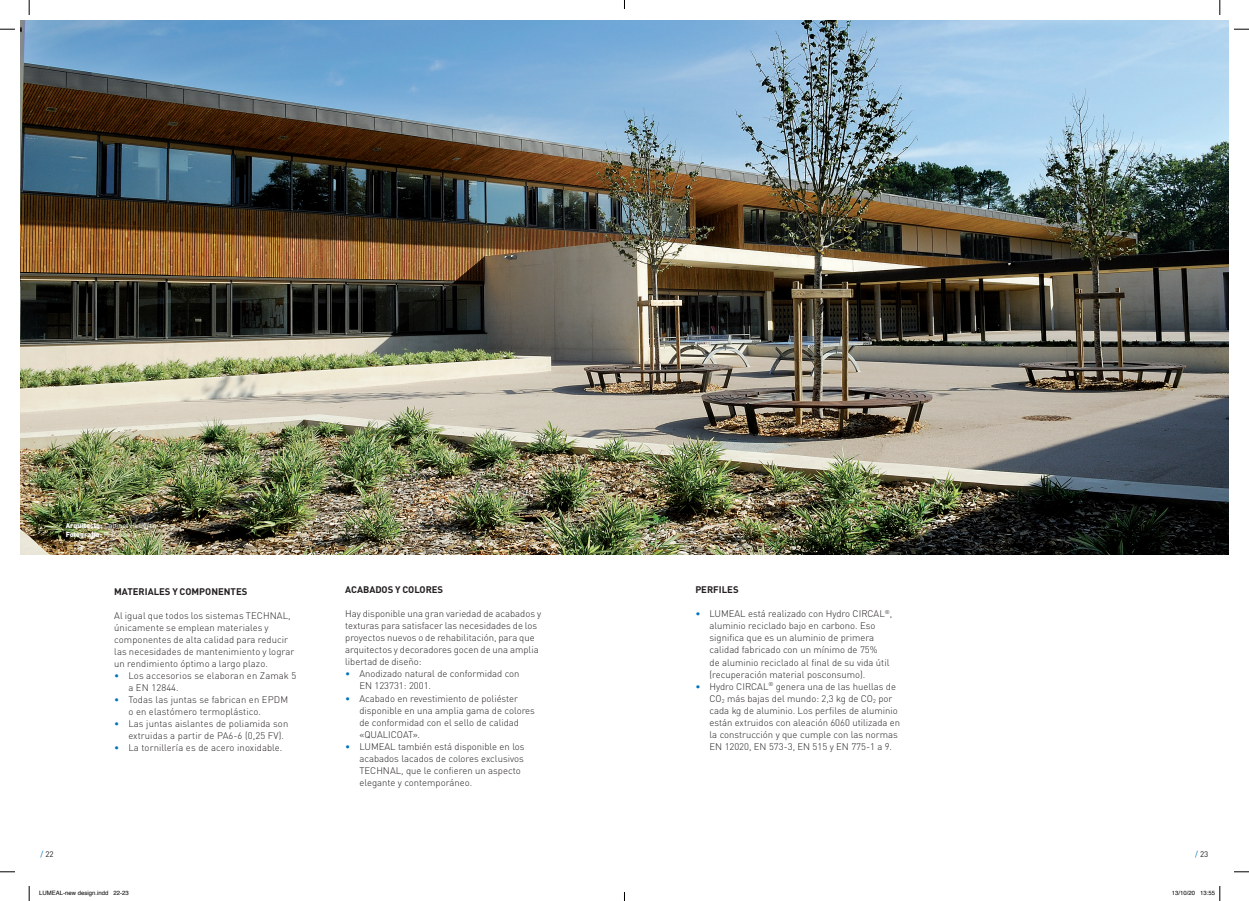
<style>
.page{position:relative;width:1249px;height:901px;background:#fff}
.page>*{position:absolute;margin:0;border:0;box-sizing:border-box;transform-origin:0 0}
.t1{font:300 9.5px/12px "DIN Pro";color:#231f20}
.t2{font:300 9.5px/12px "DIN";letter-spacing:.01em;color:#231f20}
.t3{font:700 9.5px "DIN";color:#231f20}
.t4{font:8px "DIN Pro";color:#231f20}
.t5{font:7px "DIN Pro";letter-spacing:.01em;color:#fff}
.t6{font:900 7px "DIN";letter-spacing:.01em;color:#fff}
.t7{font:6px "Helvetica";color:#000}
.s1{font-family:"DIN";font-weight:900}
.s2{font-family:"DIN"}
.s3{font-family:"DIN Pro";font-weight:400}
.s4{font-weight:400}
.s5{color:#0073bc}
</style>
<div class="page">
<img style="left:21px;top:21px;width:1207px;height:533px">
<svg style="left:0;top:29px;width:15px;height:1px"></svg>
<svg style="left:1234px;top:29px;width:15px;height:1px"></svg>
<svg style="left:0;top:871px;width:15px;height:1px"></svg>
<svg style="left:1234px;top:871px;width:15px;height:1px"></svg>
<svg style="left:29px;top:0;width:1px;height:15px"></svg>
<svg style="left:29px;top:886px;width:1px;height:14px"></svg>
<svg style="left:1219px;top:0;width:2px;height:15px"></svg>
<svg style="left:1219px;top:886px;width:2px;height:14px"></svg>
<p class="t5" style="left:66px;top:519px;width:92px"><span class="s1">Arquitecto:</span> Cabinet Hubert<span class="s2">n</span></p>
<p class="t6" style="left:66px;top:529px;width:73px">Fotografía: <span class="s3">P. Loubet</span><span class="s4">a</span></p>
<p class="t3" style="left:114px;top:585px;width:135px">MATERIALES Y COMPONENTES</p>
<p class="t2" style="left:114px;top:609px;width:182px">Al igual que todos los sistemas TECHNAL, únicamente se emplean materiales y componentes de alta calidad para reducir las necesidades de mantenimiento y lograr un rendimiento óptimo a largo plazo.</p>
<p class="t2" style="left:128px;top:669px;width:170px;text-indent:-14px"><span class="s5">•</span> Los accesorios se elaboran en Zamak 5 a EN 12844.</p>
<p class="t2" style="left:128px;top:693px;width:161px;text-indent:-14px"><span class="s5">•</span> Todas las juntas se fabrican en EPDM o en elastómero termoplástico.</p>
<p class="t2" style="left:128px;top:717px;width:161px;text-indent:-14px"><span class="s5">•</span> Las juntas aislantes de poliamida son extruidas a partir de PA6-6 (0,25 FV).</p>
<p class="t2" style="left:114px;top:741px;width:170px"><span class="s5">•</span> La tornillería es de acero inoxidable.</p>
<p class="t3" style="left:345px;top:583px;width:100px">ACABADOS Y COLORES</p>
<p class="t1" style="left:345px;top:607px;width:197px">Hay disponible una gran variedad de acabados y texturas para satisfacer las necesidades de los proyectos nuevos o de rehabilitación, para que arquitectos y decoradores gocen de una amplia libertad de diseño:</p>
<p class="t1" style="left:359px;top:667px;width:162px;text-indent:-14px"><span class="s5">•</span> Anodizado natural de conformidad con<br>EN 123731: 2001.</p>
<p class="t1" style="left:359px;top:691px;width:177px;text-indent:-14px"><span class="s5">•</span> Acabado en revestimiento de poliéster disponible en una amplia gama de colores de conformidad con el sello de calidad «QUALICOAT».</p>
<p class="t1" style="left:359px;top:739px;width:167px;text-indent:-14px"><span class="s5">•</span> LUMEAL también está disponible en los acabados lacados de colores exclusivos TECHNAL, que le confieren un aspecto elegante y contemporáneo.</p>
<p class="t3" style="left:695px;top:583px;width:45px">PERFILES</p>
<p class="t1" style="left:709px;top:607px;width:184px;text-indent:-14px"><span class="s5">•</span> LUMEAL está realizado con Hydro CIRCAL<sup>®</sup>, aluminio reciclado bajo en carbono. Eso significa que es un aluminio de primera calidad fabricado con un mínimo de 75%<br>de aluminio reciclado al final de su vida útil (recuperación material posconsumo).</p>
<p class="t1" style="left:709px;top:679px;width:192px;text-indent:-14px"><span class="s5">•</span> Hydro CIRCAL<sup>®</sup> genera una de las huellas de CO<sub>2</sub> más bajas del mundo: 2,3 kg de CO<sub>2</sub> por cada kg de aluminio. Los perfiles de aluminio están extruidos con aleación 6060 utilizada en la construcción y que cumple con las normas EN 12020, EN 573-3, EN 515 y EN 775-1 a 9.</p>
<p class="t4" style="left:41px;top:847px;width:15px"><span class="s5">/</span> 22</p>
<p class="t4" style="left:1195px;top:847px;width:15px"><span class="s5">/</span> 23</p>
<p class="t7" style="left:39px;top:888px;width:91px">LUMEAL-new design.indd 22-23</p>
<p class="t7" style="left:1172px;top:888px;width:45px">13/10/20 13:55</p>
</div>
